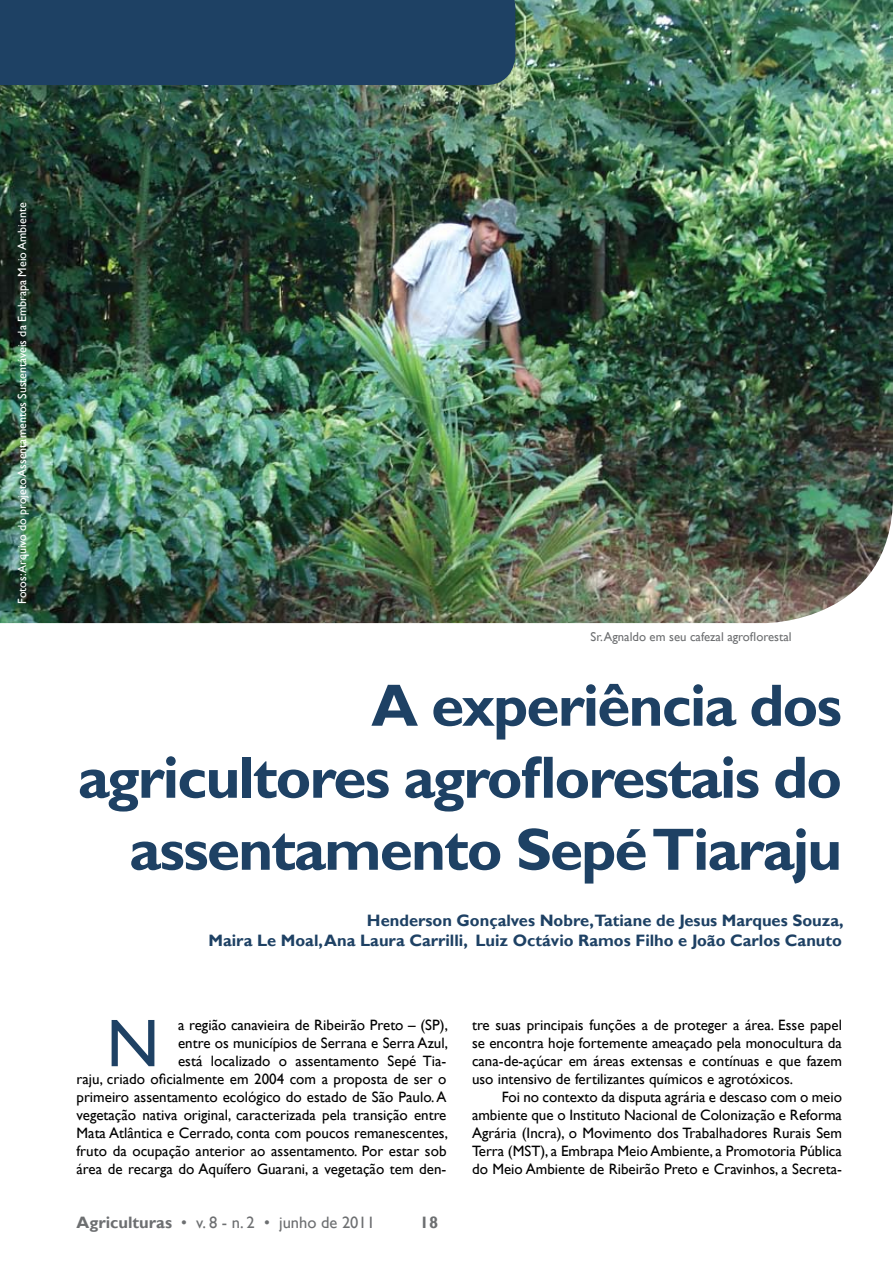
<style>
.page{position:relative;width:893px;height:1263px;background:#fff}
.page>*{position:absolute;margin:0;border:0;box-sizing:border-box;transform-origin:0 0}
.t1{font:67.8px "Gill Sans";color:#1e4164}
.t2{font:700 60px/72px "Gill Sans";letter-spacing:-.03em;color:#1e4164;text-align:right}
.t3{font:700 16.5px/19.8px "Gill Sans";color:#1e4164;text-align:right}
.t4{font:16.5px "Gill Sans";color:#6d6f71}
.t5{font:700 16.5px "Gill Sans";color:#6d6f71}
.t6{font:15px/18px "Gill Sans";color:#000;text-align:justify}
.t7{font:12.75px "Gill Sans";color:#6d6f71}
.t8{font:12px "Gill Sans";color:#fff}
.s1{font-weight:700}
</style>
<div class="page">
<img style="left:0;top:0;width:893px;height:623px">
<div style="left:0;top:0;width:515px;height:85px;background:#1e4164"></div>
<p class="t8" style="left:15px;top:604px;width:403px;rotate:-90deg">Fotos: Arquivo do projeto Assentamentos Sustentáveis da Embrapa Meio Ambiente</p>
<p class="t7" style="left:591px;top:629px;width:203px">Sr. Agnaldo em seu cafezal agroflorestal</p>
<h2 class="t2" style="left:78px;top:671px;width:766px">A experiência dos agricultores agroflorestais do assentamento Sepé Tiaraju</h2>
<p class="t3" style="left:208px;top:911px;width:637px">Henderson Gonçalves Nobre,Tatiane de Jesus Marques Souza,<br>Maira Le Moal, Ana Laura Carrilli, Luiz Octávio Ramos Filho e João Carlos Canuto</p>
<h1 class="t1" style="left:106px;top:1004px;width:54px">N</h1>
<p class="t6" style="left:77px;top:1016px;width:373px;text-align:right">a região canavieira de Ribeirão Preto – (SP),<br>entre os municípios de Serrana e Serra Azul,<br>está localizado o assentamento Sepé Tia-<br>raju, criado oficialmente em 2004 com a proposta de ser o primeiro assentamento ecológico do estado de São Paulo. A vegetação nativa original, caracterizada pela transição entre Mata Atlântica e Cerrado, conta com poucos remanescentes, fruto da ocupação anterior ao assentamento. Por estar sob área de recarga do Aquífero Guarani, a vegetação tem den-</p>
<p class="t6" style="left:472px;top:1016px;width:371px">tre suas principais funções a de proteger a área. Esse papel se encontra hoje fortemente ameaçado pela monocultura da cana-de-açúcar em áreas extensas e contínuas e que fazem uso intensivo de fertilizantes químicos e agrotóxicos.</p>
<p class="t6" style="left:472px;top:1088px;width:371px;text-indent:30px">Foi no contexto da disputa agrária e descaso com o meio ambiente que o Instituto Nacional de Colonização e Reforma Agrária (Incra), o Movimento dos Trabalhadores Rurais Sem Terra (MST), a Embrapa Meio Ambiente, a Promotoria Pública do Meio Ambiente de Ribeirão Preto e Cravinhos, a Secreta-</p>
<p class="t4" style="left:77px;top:1212px;width:300px"><span class="s1">Agriculturas</span> • v. 8 - n. 2 • junho de 2011</p>
<p class="t5" style="left:420px;top:1212px;width:20px">18</p>
</div>
